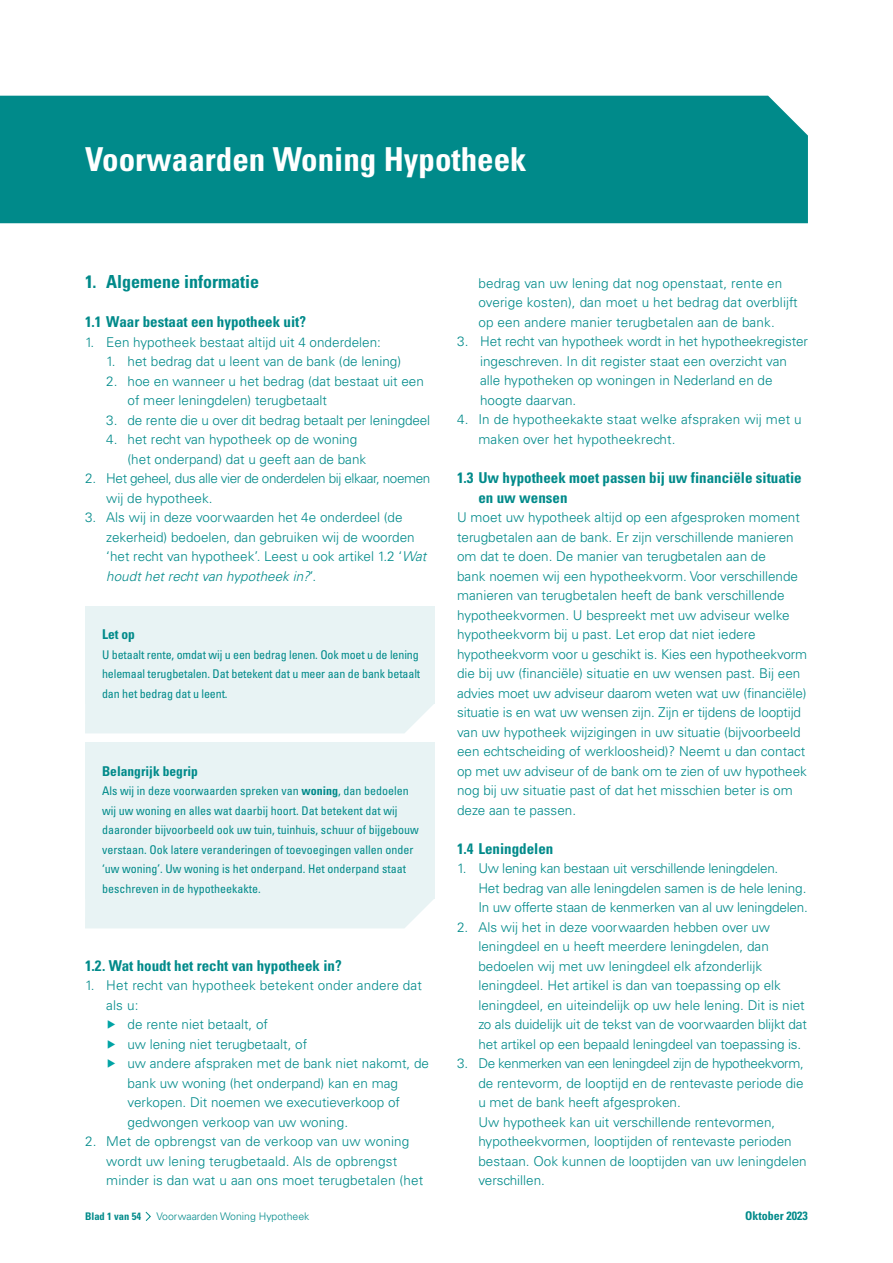
<style>
.page{position:relative;width:893px;height:1263px;background:#fff}
.page>*{position:absolute;margin:0;border:0;box-sizing:border-box;transform-origin:0 0}
.t1{font:700 condensed 33px "Univers LT Std";color:#fff}
.t2{font:700 condensed 18px "Univers LT Std";color:#008a8a}
.t3{font:700 condensed 15px/19.5px "Univers LT Std";color:#008a8a}
.t4{font:300 13.5px/19.5px "Univers LT Std";color:#008a8a}
.t5{font:300 13.5px/19.5px "Univers LT Std";letter-spacing:-.03em;color:#008a8a}
.t6{font:700 condensed 13.5px "Univers LT Std";color:#008a8a}
.t7{font:condensed 12px/19.5px "Univers LT Std";color:#008a8a}
.t8{font:700 condensed 12px "Univers LT Std";color:#008a8a}
.t9{font:300 10.5px "Univers LT Std";color:#008a8a}
.t10{font:700 condensed 10.5px "Univers LT Std";color:#008a8a}
.s1{font-style:italic}
.s2{font-weight:700}
.s3{color:#00a3a5}
</style>
<div class="page">
<svg style="left:145px;top:1211px;width:6px;height:10px"></svg>
<div style="left:0;top:96px;width:808px;height:127px;background:#008a8a"></div>
<div style="left:85px;top:606px;width:349px;height:98px;background:#e8f3f4"></div>
<div style="left:85px;top:704px;width:349px;height:29px;background:#e8f3f4"></div>
<div style="left:85px;top:742px;width:349px;height:156px;background:#e8f3f4"></div>
<div style="left:85px;top:898px;width:349px;height:30px;background:#e8f3f4"></div>
<h1 class="t1" style="left:85px;top:139px;width:443px">Voorwaarden Woning Hypotheek</h1>
<h2 class="t2" style="left:85px;top:271px;width:176px">1. Algemene informatie</h2>
<p class="t3" style="left:85px;top:312px;width:222px">1.1 Waar bestaat een hypotheek uit?</p>
<p class="t4" style="left:85px;top:332px;width:297px">1. Een hypotheek bestaat altijd uit 4 onderdelen:</p>
<p class="t4" style="left:106px;top:351px;width:296px">1. het bedrag dat u leent van de bank (de lening)</p>
<p class="t4" style="left:128px;top:371px;width:298px;text-indent:-21px">2. hoe en wanneer u het bedrag (dat bestaat uit een of meer leningdelen) terugbetaalt</p>
<p class="t4" style="left:106px;top:410px;width:325px">3. de rente die u over dit bedrag betaalt per leningdeel</p>
<p class="t4" style="left:128px;top:429px;width:240px;text-indent:-21px">4. het recht van hypotheek op de woning (het onderpand) dat u geeft aan de bank</p>
<p class="t5" style="left:106px;top:468px;width:326px;text-indent:-21px">2. Het geheel, dus alle vier de onderdelen bij elkaar, noemen wij de hypotheek.</p>
<p class="t4" style="left:106px;top:507px;width:322px;text-indent:-21px">3. Als wij in deze voorwaarden het 4e onderdeel (de zekerheid) bedoelen, dan gebruiken wij de woorden ‘het recht van hypotheek’. Leest u ook artikel 1.2 ‘<span class="s1">Wat houdt het recht van hypotheek in?</span>’.</p>
<p class="t6" style="left:102px;top:626px;width:34px">Let op</p>
<p class="t7" style="left:102px;top:644px;width:320px">U betaalt rente, omdat wij u een bedrag lenen. Ook moet u de lening helemaal terugbetalen. Dat betekent dat u meer aan de bank betaalt dan het bedrag dat u leent.</p>
<p class="t6" style="left:102px;top:762px;width:97px">Belangrijk begrip</p>
<p class="t7" style="left:102px;top:781px;width:318px">Als wij in deze voorwaarden spreken van <span class="s2">woning</span>, dan bedoelen wij uw woning en alles wat daarbij hoort. Dat betekent dat wij daaronder bijvoorbeeld ook uw tuin, tuinhuis, schuur of bijgebouw verstaan. Ook latere veranderingen of toevoegingen vallen onder ‘uw woning’. Uw woning is het onderpand. Het onderpand staat beschreven in de hypotheekakte.</p>
<p class="t3" style="left:85px;top:955px;width:258px">1.2. Wat houdt het recht van hypotheek in?</p>
<p class="t4" style="left:85px;top:975px;width:338px">1. Het recht van hypotheek betekent onder andere dat</p>
<p class="t4" style="left:106px;top:995px;width:34px">als u:</p>
<p class="t4" style="left:106px;top:1014px;width:163px"><span class="s3">▶</span> de rente niet betaalt, of</p>
<p class="t4" style="left:106px;top:1034px;width:202px"><span class="s3">▶</span> uw lening niet terugbetaalt, of</p>
<p class="t4" style="left:106px;top:1053px;width:324px"><span class="s3">▶</span> uw andere afspraken met de bank niet nakomt, de</p>
<p class="t4" style="left:128px;top:1073px;width:272px">bank uw woning (het onderpand) kan en mag</p>
<p class="t4" style="left:128px;top:1092px;width:274px">verkopen. Dit noemen we executieverkoop of</p>
<p class="t4" style="left:128px;top:1112px;width:222px">gedwongen verkoop van uw woning.</p>
<p class="t4" style="left:106px;top:1131px;width:318px;text-indent:-21px">2. Met de opbrengst van de verkoop van uw woning wordt uw lening terugbetaald. Als de opbrengst minder is dan wat u aan ons moet terugbetalen (het</p>
<p class="t4" style="left:478px;top:273px;width:321px">bedrag van uw lening dat nog openstaat, rente en overige kosten), dan moet u het bedrag dat overblijft op een andere manier terugbetalen aan de bank.</p>
<p class="t4" style="left:480px;top:332px;width:329px;text-indent:-23px">3. Het recht van hypotheek wordt in het hypotheekregister ingeschreven. In dit register staat een overzicht van alle hypotheken op woningen in Nederland en de hoogte daarvan.</p>
<p class="t4" style="left:478px;top:410px;width:325px;text-indent:-21px">4. In de hypotheekakte staat welke afspraken wij met u maken over het hypotheekrecht.</p>
<p class="t3" style="left:478px;top:468px;width:325px;text-indent:-21px">1.3 Uw hypotheek moet passen bij uw financiële situatie en uw wensen</p>
<p class="t4" style="left:457px;top:507px;width:351px">U moet uw hypotheek altijd op een afgesproken moment terugbetalen aan de bank. Er zijn verschillende manieren om dat te doen. De manier van terugbetalen aan de<br>bank noemen wij een hypotheekvorm. Voor verschillende manieren van terugbetalen heeft de bank verschillende hypotheekvormen. U bespreekt met uw adviseur welke hypotheekvorm bij u past. Let erop dat niet iedere hypotheekvorm voor u geschikt is. Kies een hypotheekvorm die bij uw (financiële) situatie en uw wensen past. Bij een advies moet uw adviseur daarom weten wat uw (financiële) situatie is en wat uw wensen zijn. Zijn er tijdens de looptijd van uw hypotheek wijzigingen in uw situatie (bijvoorbeeld een echtscheiding of werkloosheid)? Neemt u dan contact op met uw adviseur of de bank om te zien of uw hypotheek nog bij uw situatie past of dat het misschien beter is om deze aan te passen.</p>
<p class="t3" style="left:457px;top:838px;width:98px">1.4 Leningdelen</p>
<p class="t4" style="left:478px;top:858px;width:331px;text-indent:-21px">1. Uw lening kan bestaan uit verschillende leningdelen.<br>Het bedrag van alle leningdelen samen is de hele lening.<br>In uw offerte staan de kenmerken van al uw leningdelen.</p>
<p class="t4" style="left:478px;top:917px;width:330px;text-indent:-21px">2. Als wij het in deze voorwaarden hebben over uw leningdeel en u heeft meerdere leningdelen, dan bedoelen wij met uw leningdeel elk afzonderlijk leningdeel. Het artikel is dan van toepassing op elk leningdeel, en uiteindelijk op uw hele lening. Dit is niet zo als duidelijk uit de tekst van de voorwaarden blijkt dat het artikel op een bepaald leningdeel van toepassing is.</p>
<p class="t4" style="left:478px;top:1053px;width:330px;text-indent:-21px">3. De kenmerken van een leningdeel zijn de hypotheekvorm, de rentevorm, de looptijd en de rentevaste periode die u met de bank heeft afgesproken.<br>Uw hypotheek kan uit verschillende rentevormen, hypotheekvormen, looptijden of rentevaste perioden bestaan. Ook kunnen de looptijden van uw leningdelen verschillen.</p>
<p class="t10" style="left:85px;top:1209px;width:57px">Blad 1 van 54</p>
<p class="t9" style="left:157px;top:1209px;width:155px">Voorwaarden Woning Hypotheek</p>
<p class="t8" style="left:745px;top:1208px;width:64px">Oktober 2023</p>
</div>
